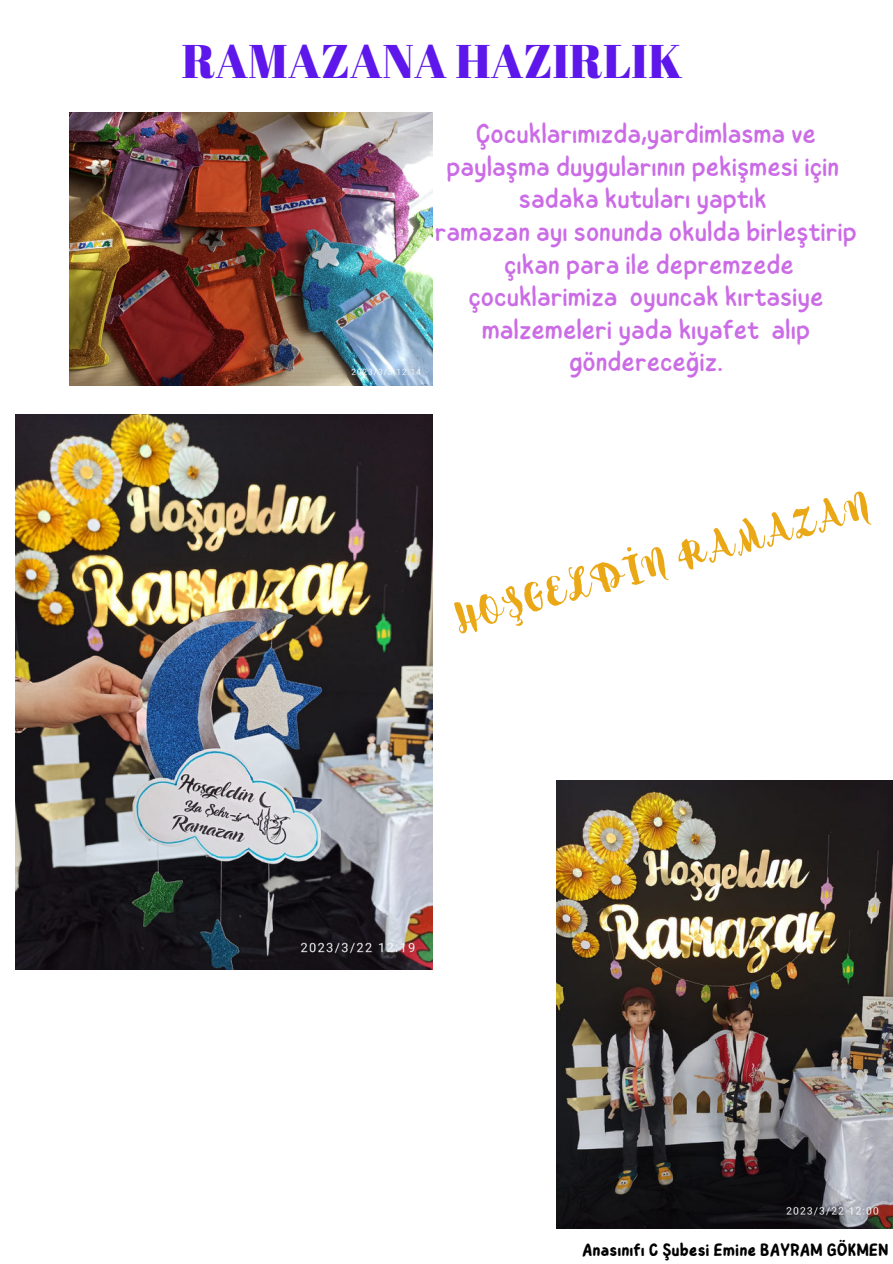
<style>
.page{position:relative;width:893px;height:1264px;background:#fff}
.page>*{position:absolute;margin:0;border:0;box-sizing:border-box;transform-origin:0 0}
.t1{font:47.25px "Abril Fatface";color:#5e17eb}
.t2{font:42.75px "Sensa Brush Fill";color:#eaa816}
.t3{font:27.6px/32.5px "Childos Arabic";color:#cb6ce6;text-align:center}
.t4{font:600 18px "Childos Arabic";color:#000}
</style>
<div class="page">
<img style="left:70px;top:113px;width:362px;height:272px">
<img style="left:15px;top:414px;width:417px;height:555px">
<img style="left:556px;top:780px;width:336px;height:448px">
<h1 class="t1" style="left:182px;top:28px;width:502px">RAMAZANA HAZIRLIK</h1>
<p class="t3" style="left:435px;top:118px;width:423px">Çocuklarımızda,yardimlasma ve paylaşma duygularının pekişmesi için sadaka kutuları yaptık<br>ramazan ayı sonunda okulda birleştirip çıkan para ile depremzede çocuklarimiza oyuncak kırtasiye malzemeleri yada kıyafet alıp göndereceğiz.</p>
<h2 class="t2" style="left:446px;top:592px;width:432px;rotate:-15deg">HOŞGELDİN RAMAZAN</h2>
<p class="t4" style="left:582px;top:1238px;width:308px">Anasınıfı C Şubesi Emine BAYRAM GÖKMEN</p>
</div>
